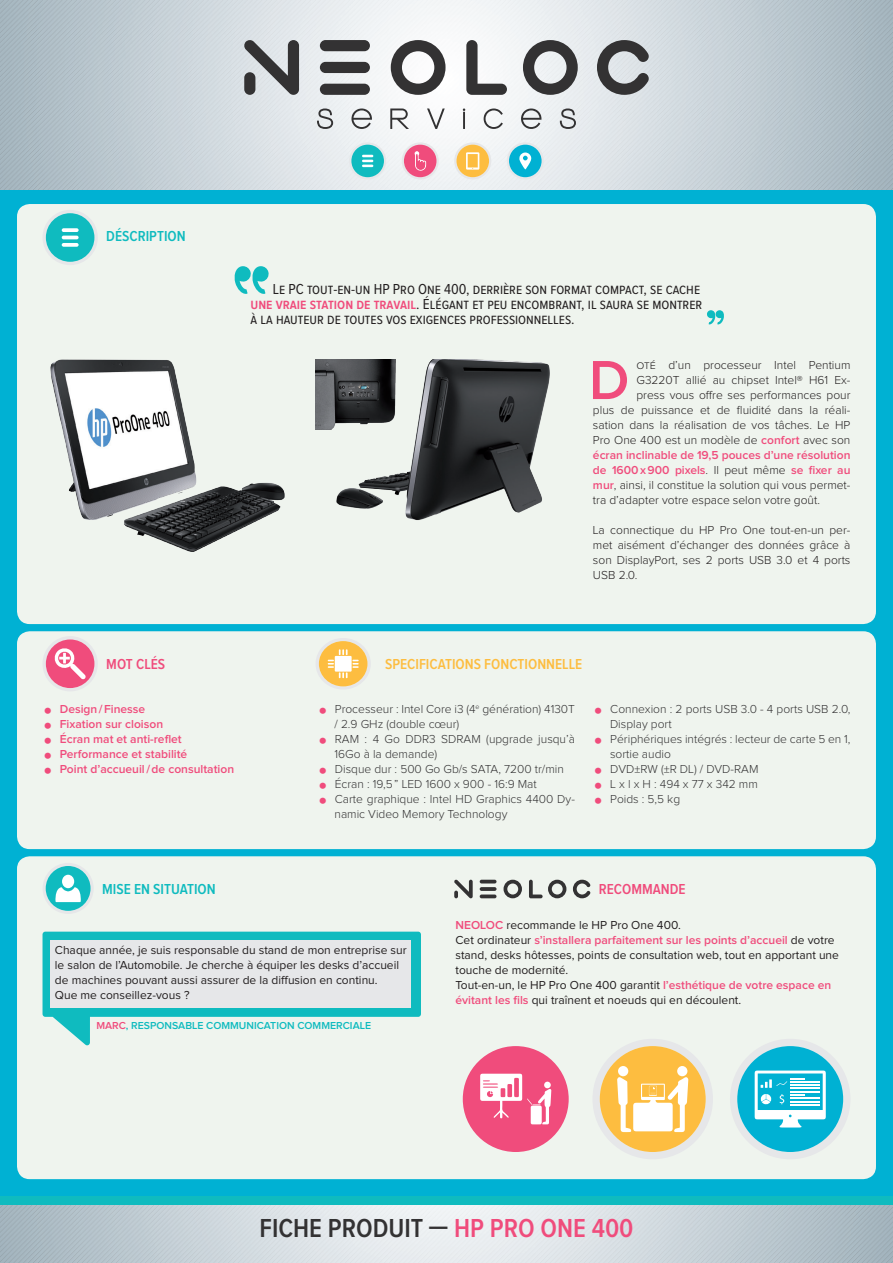
<style>
.page{position:relative;width:893px;height:1263px;background:#00b1d3}
.page>*{position:absolute;margin:0;border:0;box-sizing:border-box;transform-origin:0 0}
._1er_Para{font:600 57px "Proxima Nova";color:#f04c7c}
.t1{font:600 27px "Proxima Nova Cond";color:#333233}
.Accroche{font:15px/15px "Proxima Nova Cond";color:#231f20}
.Titre_5{font:600 15px "Proxima Nova Cond";color:#fdbd40}
.Titre_5-2{font:600 15px "Proxima Nova Cond";color:#0fbbbf}
.Titre_5-3{font:600 15px "Proxima Nova Cond";color:#f04c7c}
.Dialogue{font:12px/15px "Proxima Nova";color:#231f20}
.t2{font:300 12px/15px "Proxima Nova";color:#333233}
._1er_Para-2{font:300 12px "Proxima Nova";color:#231f20}
._1er_Para-3{font:600 12px "Proxima Nova";color:#f04c7c}
.Txt_Baz{font:300 12px/15px "Proxima Nova";color:#231f20;text-align:justify}
.t3{font:600 10.5px "Proxima Nova";color:#0fbbbf}
.s1{font-weight:600;color:#f04c7c}
.s2{font-weight:300;color:#231f20}
.s3{font-weight:300;font-size:30px}
.s4{font-size:30px;color:#f04c7c}
.s5{color:#f04c7c}
</style>
<div class="page">
<img style="left:0;top:0;width:893px;height:189px">
<svg style="left:466px;top:40px;width:41px;height:55px;background:#a8a8a9"></svg>
<svg style="left:523px;top:40px;width:55px;height:55px;background:#8f9091"></svg>
<svg style="left:597px;top:40px;width:52px;height:55px;background:#8c8f91"></svg>
<div style="left:320px;top:62px;width:50px;height:11px;background:#333233;border-radius:6px"></div>
<div style="left:320px;top:84px;width:50px;height:11px;background:#333233;border-radius:6px"></div>
<div style="left:320px;top:40px;width:50px;height:11px;background:#333233;border-radius:6px"></div>
<svg style="left:391px;top:40px;width:55px;height:55px;background:#959596"></svg>
<svg style="left:244px;top:40px;width:55px;height:55px;background:#8c8e91"></svg>
<svg style="left:317px;top:108px;width:16px;height:21px"></svg>
<svg style="left:351px;top:108px;width:21px;height:21px"></svg>
<svg style="left:390px;top:108px;width:19px;height:21px"></svg>
<svg style="left:427px;top:108px;width:18px;height:21px"></svg>
<svg style="left:463px;top:108px;width:2px;height:21px"></svg>
<svg style="left:484px;top:108px;width:19px;height:21px"></svg>
<svg style="left:521px;top:108px;width:20px;height:21px"></svg>
<svg style="left:560px;top:108px;width:16px;height:21px"></svg>
<svg style="left:349px;top:142px;width:37px;height:37px"></svg>
<svg style="left:402px;top:142px;width:37px;height:37px"></svg>
<svg style="left:454px;top:142px;width:37px;height:37px"></svg>
<svg style="left:507px;top:142px;width:37px;height:37px"></svg>
<img style="left:0;top:1205px;width:893px;height:58px">
<div style="left:17px;top:204px;width:859px;height:420px;background:#eff4ee;border-radius:13px"></div>
<div style="left:17px;top:631px;width:859px;height:218px;background:#eff4ee;border-radius:13px"></div>
<div style="left:17px;top:856px;width:859px;height:323px;background:#eff4ee;border-radius:13px"></div>
<div style="left:0;top:1196px;width:893px;height:9px;background:#0fbbbf"></div>
<img style="left:50px;top:359px;width:235px;height:192px">
<img style="left:336px;top:359px;width:214px;height:161px">
<svg style="left:316px;top:638px;width:55px;height:51px"></svg>
<svg style="left:730px;top:1039px;width:120px;height:120px"></svg>
<svg style="left:234px;top:266px;width:35px;height:28px"></svg>
<svg style="left:707px;top:310px;width:17px;height:14px"></svg>
<svg style="left:43px;top:932px;width:378px;height:113px"></svg>
<div style="left:51px;top:940px;width:360px;height:68px;background:#e6e7e9"></div>
<svg style="left:43px;top:863px;width:50px;height:51px"></svg>
<svg style="left:529px;top:880px;width:37px;height:18px"></svg>
<svg style="left:573px;top:880px;width:17px;height:18px"></svg>
<svg style="left:480px;top:887px;width:16px;height:4px"></svg>
<svg style="left:480px;top:894px;width:16px;height:4px"></svg>
<hr style="left:480px;top:880px;width:16px;height:3px;background:#333233;border-radius:2px">
<svg style="left:503px;top:880px;width:19px;height:18px"></svg>
<svg style="left:454px;top:879px;width:19px;height:19px"></svg>
<svg style="left:43px;top:636px;width:55px;height:55px"></svg>
<svg style="left:43px;top:210px;width:55px;height:55px"></svg>
<div style="left:46px;top:213px;width:48px;height:49px;background:#0fbbbf;border-radius:50%"></div>
<hr style="left:62px;top:236px;width:17px;height:3px;background:#fff;border-radius:2px">
<svg style="left:62px;top:243px;width:17px;height:4px"></svg>
<svg style="left:62px;top:228px;width:17px;height:4px"></svg>
<svg style="left:462px;top:1046px;width:107px;height:106px"></svg>
<img style="left:316px;top:359px;width:91px;height:70px">
<svg style="left:593px;top:1039px;width:120px;height:120px"></svg>
<p class="Titre_5-2" style="left:106px;top:229px;width:81px">DÉSCRIPTION</p>
<p class="Accroche" style="left:251px;top:282px;width:453px;text-indent:22px">Le PC tout-en-un HP Pro One 400, derrière son format compact, se cache <span class="s1">une vraie station de travail</span>. Élégant et peu encombrant, il saura se montrer à la hauteur de toutes vos exigences professionnelles.</p>
<p class="_1er_Para" style="left:589px;top:354px;width:42px">D</p>
<p class="_1er_Para-2" style="left:636px;top:360px;width:215px">oté d’un processeur Intel Pentium</p>
<p class="_1er_Para-2" style="left:636px;top:375px;width:215px">G3220T allié au chipset Intel® H61 Ex-</p>
<p class="_1er_Para-2" style="left:636px;top:390px;width:215px">press vous offre ses performances pour</p>
<p class="_1er_Para-2" style="left:593px;top:405px;width:259px">plus de puissance et de fluidité dans la réali-</p>
<p class="_1er_Para-2" style="left:593px;top:420px;width:259px">sation dans la réalisation de vos tâches. Le HP</p>
<p class="_1er_Para-2" style="left:593px;top:435px;width:259px">Pro One 400 est un modèle de <span class="s1">confort</span> avec son</p>
<p class="_1er_Para-3" style="left:593px;top:450px;width:259px">écran inclinable de 19,5 pouces d’une résolution</p>
<p class="_1er_Para-3" style="left:593px;top:465px;width:259px">de 1600x900 pixels<span class="s2">. Il peut même</span> se fixer au</p>
<p class="_1er_Para-2" style="left:593px;top:480px;width:259px"><span class="s1">mur</span>, ainsi, il constitue la solution qui vous permet-</p>
<p class="_1er_Para-2" style="left:593px;top:495px;width:229px">tra d’adapter votre espace selon votre goût.</p>
<p class="Txt_Baz" style="left:593px;top:523px;width:259px">La connectique du HP Pro One tout-en-un per&shy;met aisément d’échanger des données grâce à son DisplayPort, ses 2 ports USB 3.0 et 4 ports USB 2.0.</p>
<p class="Titre_5-3" style="left:106px;top:657px;width:60px">MOT CLÉS</p>
<p class="_1er_Para-3" style="left:43px;top:704px;width:104px"><span class="s3">•</span> Design/Finesse</p>
<p class="_1er_Para-3" style="left:43px;top:719px;width:122px"><span class="s3">•</span> Fixation sur cloison</p>
<p class="_1er_Para-3" style="left:43px;top:734px;width:141px"><span class="s3">•</span> Écran mat et anti-reflet</p>
<p class="_1er_Para-3" style="left:43px;top:749px;width:146px"><span class="s3">•</span> Performance et stabilité</p>
<p class="_1er_Para-3" style="left:43px;top:764px;width:193px"><span class="s3">•</span> Point d’accueuil/de consultation</p>
<p class="Titre_5" style="left:385px;top:657px;width:199px">SPECIFICATIONS FONCTIONNELLE</p>
<p class="t2" style="left:334px;top:702px;width:242px;text-indent:-17px"><span class="s4">•</span> Processeur : Intel Core i3 (4<sup>e</sup> génération) 4130T / 2.9 GHz (double cœur)</p>
<p class="t2" style="left:334px;top:732px;width:242px;text-indent:-17px"><span class="s4">•</span> RAM : 4 Go DDR3 SDRAM (upgrade jusqu’à<br>16Go à la demande)</p>
<p class="t2" style="left:317px;top:762px;width:248px"><span class="s4">•</span> Disque dur : 500 Go Gb/s SATA, 7200 tr/min</p>
<p class="t2" style="left:317px;top:777px;width:221px"><span class="s4">•</span> Écran : 19,5” LED 1600 x 900 - 16:9 Mat</p>
<p class="t2" style="left:334px;top:792px;width:242px;text-indent:-17px"><span class="s4">•</span> Carte graphique : Intel HD Graphics 4400 Dy&shy;namic Video Memory Technology</p>
<p class="t2" style="left:610px;top:702px;width:242px;text-indent:-17px"><span class="s4">•</span> Connexion : 2 ports USB 3.0 - 4 ports USB 2.0,<br>Display port</p>
<p class="t2" style="left:610px;top:732px;width:242px;text-indent:-17px"><span class="s4">•</span> Périphériques intégrés : lecteur de carte 5 en 1, sortie audio</p>
<p class="t2" style="left:593px;top:762px;width:167px"><span class="s4">•</span> DVD±RW (±R DL) / DVD-RAM</p>
<p class="t2" style="left:593px;top:777px;width:166px"><span class="s4">•</span> L x l x H : 494 x 77 x 342 mm</p>
<p class="t2" style="left:593px;top:792px;width:89px"><span class="s4">•</span> Poids : 5,5 kg</p>
<p class="Titre_5-2" style="left:102px;top:882px;width:115px">MISE EN SITUATION</p>
<p class="Titre_5-3" style="left:599px;top:882px;width:88px">RECOMMANDE</p>
<p class="Dialogue" style="left:55px;top:943px;width:353px">Chaque année, je suis responsable du stand de mon entreprise sur le salon de l’Automobile. Je cherche à équiper les desks d’accueil de machines pouvant aussi assurer de la diffusion en continu.<br>Que me conseillez-vous ?</p>
<p class="t3" style="left:96px;top:1020px;width:276px"><span class="s5">MARC</span>, RESPONSABLE COMMUNICATION COMMERCIALE</p>
<p class="Dialogue" style="left:455px;top:918px;width:385px"><span class="s1">NEOLOC</span> recommande le HP Pro One 400.<br>Cet ordinateur <span class="s1">s’installera parfaitement sur les points d’accueil</span> de votre stand, desks hôtesses, points de consultation web, tout en apportant une touche de modernité.<br>Tout-en-un, le HP Pro One 400 garantit <span class="s1">l’esthétique de votre espace en évitant les fils</span> qui traînent et noeuds qui en découlent.</p>
<p class="t1" style="left:259px;top:1216px;width:376px">FICHE PRODUIT — <span class="s5">HP PRO ONE 400</span></p>
</div>
